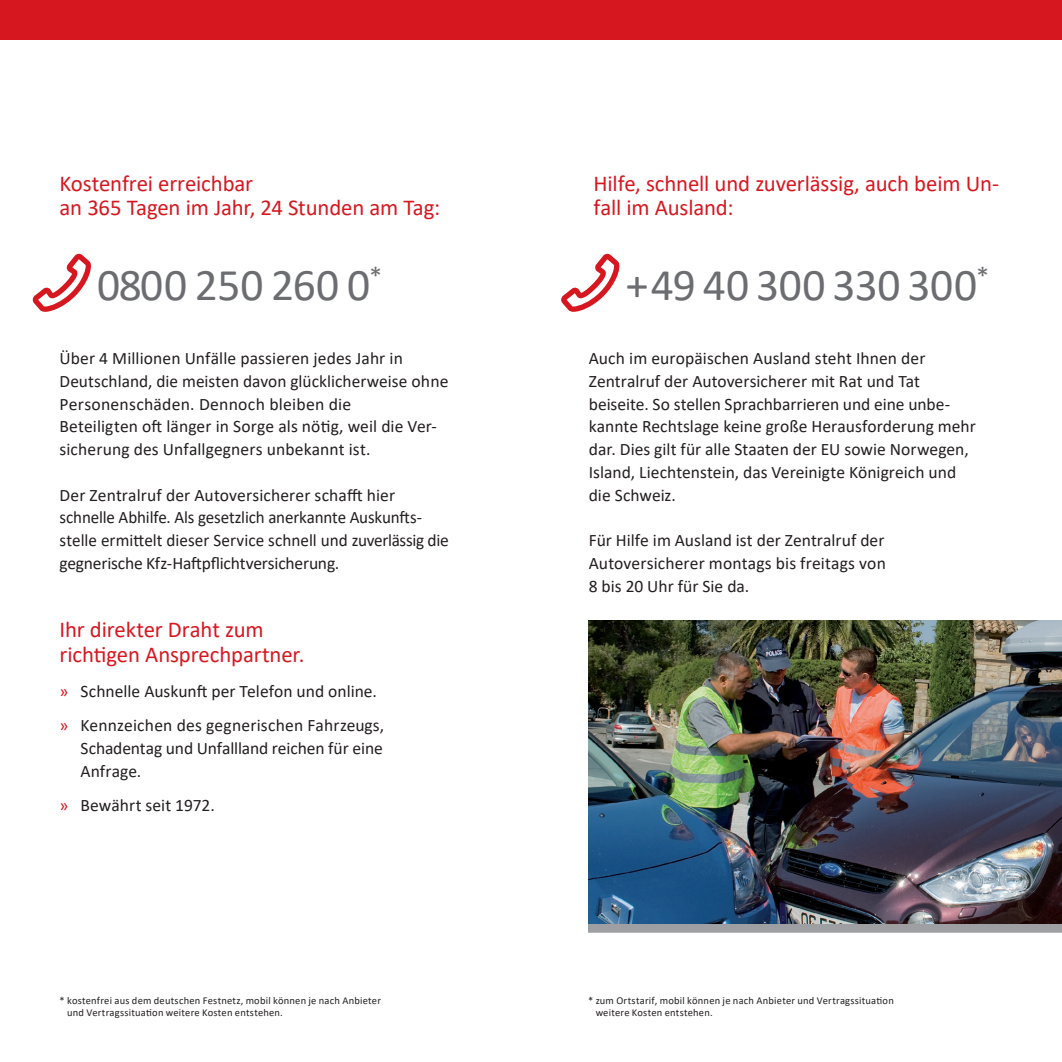
<style>
.page{position:relative;width:1062px;height:1062px;background:#fff}
.page>*{position:absolute;margin:0;border:0;box-sizing:border-box;transform-origin:0 0}
.t1{font:45.5px "Calibri";letter-spacing:-.005em;color:#6c6d70}
.t2{font:22.75px/24.5px "Calibri";letter-spacing:-.01em;color:#d7171f}
.t3{font:17.5px/22.8px "Calibri";letter-spacing:.005em;color:#231f20}
.t4{font:10.5px/12.2px "Calibri";letter-spacing:.02em;color:#231f20}
.s1{color:#d7171f}
</style>
<div class="page">
<div style="left:0;top:0;width:1062px;height:40px;background:#d7171f"></div>
<img style="left:588px;top:620px;width:474px;height:304px">
<div style="left:588px;top:924px;width:474px;height:8px;background:#9d9fa2"></div>
<svg style="left:561px;top:254px;width:59px;height:58px"></svg>
<svg style="left:32px;top:254px;width:59px;height:58px"></svg>
<p class="t2" style="left:60px;top:170px;width:195px">Kostenfrei erreichbar</p>
<p class="t2" style="left:60px;top:195px;width:382px">an 365 Tagen im Jahr, 24 Stunden am Tag:</p>
<p class="t1" style="left:97px;top:254px;width:286px">0800 250 260 0<sup>*</sup></p>
<p class="t3" style="left:60px;top:346px;width:391px">Über 4 Millionen Unfälle passieren jedes Jahr in Deutschland, die meisten davon glücklicherweise ohne Personenschäden. Dennoch bleiben die<br>Beteiligten oft länger in Sorge als nötig, weil die Ver-</p>
<p class="t3" style="left:60px;top:437px;width:312px">sicherung des Unfallgegners unbekannt ist.</p>
<p class="t3" style="left:60px;top:483px;width:337px">Der Zentralruf der Autoversicherer schafft hier</p>
<p class="t3" style="left:60px;top:506px;width:391px">schnelle Abhilfe. Als gesetzlich anerkannte Auskunfts&shy;stelle ermittelt dieser Service schnell und zuverlässig die gegnerische Kfz-Haftpflichtversicherung.</p>
<p class="t2" style="left:60px;top:617px;width:205px">Ihr direkter Draht zum</p>
<p class="t2" style="left:60px;top:641px;width:247px">richtigen Ansprechpartner.</p>
<p class="t3" style="left:60px;top:679px;width:319px"><span class="s1">»</span> Schnelle Auskunft per Telefon und online.</p>
<p class="t3" style="left:81px;top:713px;width:305px;text-align:justify;text-indent:-21px"><span class="s1">»</span> Kennzeichen des gegnerischen Fahrzeugs, Schadentag und Unfallland reichen für eine Anfrage.</p>
<p class="t3" style="left:60px;top:793px;width:157px"><span class="s1">»</span> Bewährt seit 1972.</p>
<p class="t2" style="left:593px;top:170px;width:407px">Hilfe, schnell und zuverlässig, auch beim Un&shy;fall im Ausland:</p>
<p class="t1" style="left:625px;top:254px;width:365px">+49 40 300 330 300<sup>*</sup></p>
<p class="t3" style="left:589px;top:346px;width:389px">Auch im europäischen Ausland steht Ihnen der Zentralruf der Autoversicherer mit Rat und Tat beiseite. So stellen Sprachbarrieren und eine unbe&shy;kannte Rechtslage keine große Herausforderung mehr dar. Dies gilt für alle Staaten der EU sowie Norwegen, Island, Liechtenstein, das Vereinigte Königreich und die Schweiz.</p>
<p class="t3" style="left:589px;top:528px;width:298px;text-align:justify">Für Hilfe im Ausland ist der Zentralruf der Autoversicherer montags bis freitags von 8 bis 20 Uhr für Sie da.</p>
<p class="t4" style="left:67px;top:994px;width:315px;text-indent:-8px">* kostenfrei aus dem deutschen Festnetz, mobil können je nach Anbieter und Vertragssituation weitere Kosten entstehen.</p>
<p class="t4" style="left:595px;top:994px;width:300px;text-indent:-8px">* zum Ortstarif, mobil können je nach Anbieter und Vertragssituation weitere Kosten entstehen.</p>
</div>
